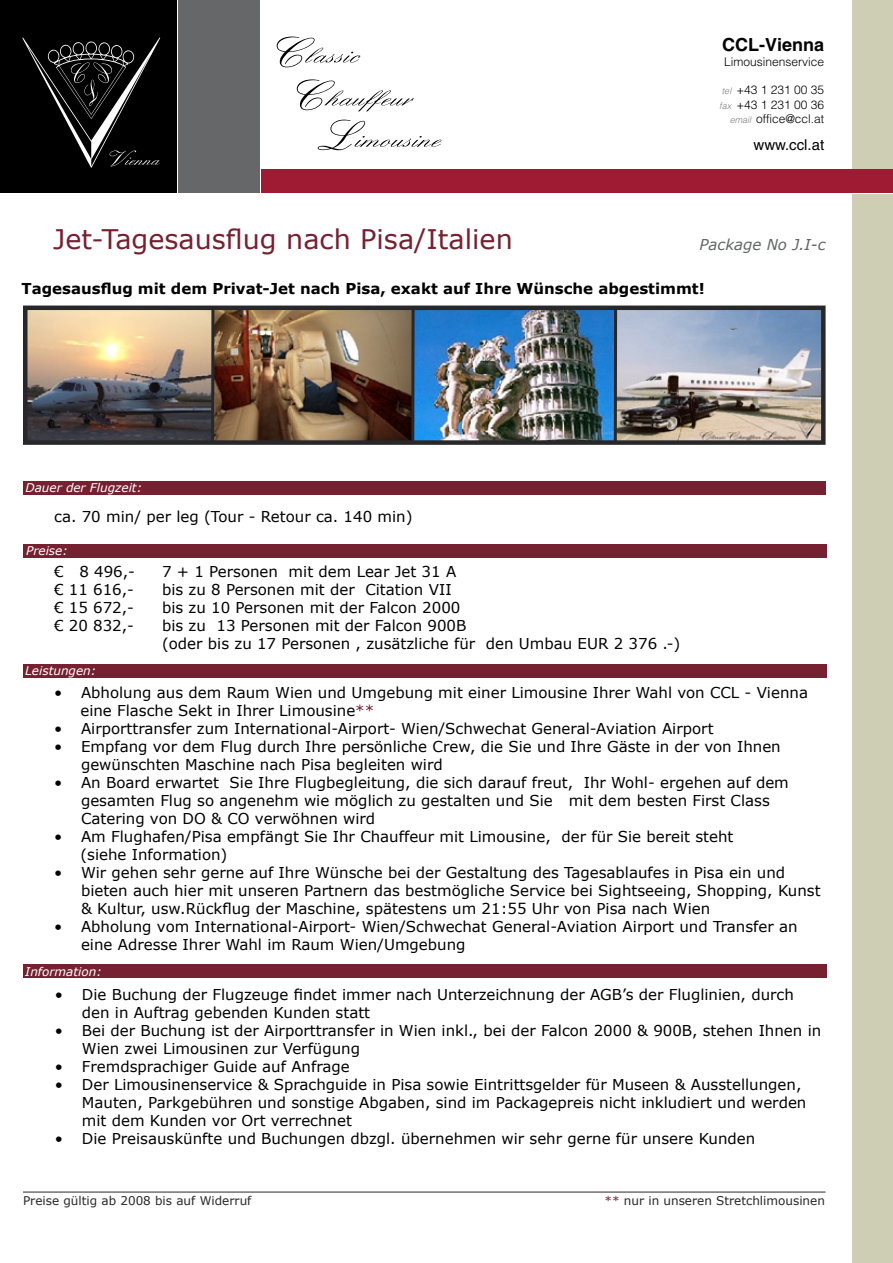
<style>
.page{position:relative;width:893px;height:1263px;background:#fff}
.page>*{position:absolute;margin:0;border:0;box-sizing:border-box;transform-origin:0 0}
.t1{font:27px "Verdana";color:#752132}
.t2{font:700 18px "Helvetica LT";color:#000}
.t3{font:15px/18px "Verdana";color:#000}
.t4{font:700 15px "Verdana";color:#000}
.t5{font:italic 15px "Verdana";color:#616866}
.t6{font:15px "Helvetica LT";color:#000}
.t7{font:300 12px/14.4px "Helvetica LT";color:#000;text-align:right}
.t8{font:12px "Verdana";color:#28282a}
.t9{font:italic 12px "Verdana";color:#fff}
.s1{font-style:italic;font-size:9px;color:#797a7c}
.s2{color:#752132}
</style>
<div class="page">
<div style="left:0;top:0;width:176px;height:193px;background:#000"></div>
<div style="left:178px;top:0;width:81px;height:193px;background:#666769"></div>
<div style="left:261px;top:170px;width:632px;height:23px;background:#9f1b33"></div>
<div style="left:853px;top:0;width:40px;height:168px;background:#ceceb5"></div>
<div style="left:853px;top:194px;width:40px;height:1069px;background:#ceceb5"></div>
<svg style="left:277px;top:37px;width:164px;height:113px"></svg>
<svg style="left:22px;top:37px;width:138px;height:131px"></svg>
<hr style="left:23px;top:1192px;width:802px;height:1px;background:#28282a">
<div style="left:23px;top:481px;width:802px;height:13px;background:#752132"></div>
<div style="left:23px;top:664px;width:803px;height:14px;background:#752132"></div>
<div style="left:23px;top:544px;width:803px;height:13px;background:#752132"></div>
<div style="left:23px;top:964px;width:803px;height:13px;background:#752132"></div>
<img style="left:415px;top:311px;width:199px;height:129px">
<img style="left:28px;top:311px;width:383px;height:129px">
<img style="left:617px;top:311px;width:204px;height:129px">
<div style="left:23px;top:306px;width:803px;height:139px;border:4px solid #28282a"></div>
<hr style="left:211px;top:308px;width:3px;height:134px;background:#28282a">
<svg style="left:411px;top:308px;width:4px;height:135px"></svg>
<hr style="left:614px;top:308px;width:3px;height:135px;background:#28282a">
<p class="t2" style="left:722px;top:34px;width:104px">CCL-Vienna</p>
<p class="t7" style="left:724px;top:54px;width:102px">Limousinenservice</p>
<p class="t7" style="left:719px;top:83px;width:106px"><span class="s1">tel</span> +43 1 231 00 35 <span class="s1">fax</span> +43 1 231 00 36 <span class="s1">email</span> office@ccl.at</p>
<p class="t6" style="left:753px;top:136px;width:72px">www.ccl.at</p>
<h1 class="t1" style="left:53px;top:221px;width:461px">Jet-Tagesausflug nach Pisa/Italien</h1>
<p class="t5" style="left:699px;top:235px;width:128px">Package No J.I-c</p>
<p class="t4" style="left:22px;top:279px;width:685px">Tagesausflug mit dem Privat-Jet nach Pisa, exakt auf Ihre Wünsche abgestimmt!</p>
<p class="t9" style="left:26px;top:480px;width:118px">Dauer der Flugzeit:</p>
<p class="t3" style="left:54px;top:507px;width:360px">ca. 70 min/ per leg (Tour - Retour ca. 140 min)</p>
<p class="t9" style="left:26px;top:543px;width:43px">Preise:</p>
<p class="t3" style="left:54px;top:562px;width:83px">€ 8 496,-</p>
<p class="t3" style="left:162px;top:562px;width:296px">7 + 1 Personen mit dem Lear Jet 31 A</p>
<p class="t3" style="left:54px;top:580px;width:82px">€ 11 616,-</p>
<p class="t3" style="left:162px;top:580px;width:291px">bis zu 8 Personen mit der Citation VII</p>
<p class="t3" style="left:54px;top:598px;width:82px">€ 15 672,-</p>
<p class="t3" style="left:162px;top:598px;width:300px">bis zu 10 Personen mit der Falcon 2000</p>
<p class="t3" style="left:54px;top:616px;width:82px">€ 20 832,-</p>
<p class="t3" style="left:162px;top:616px;width:520px">bis zu 13 Personen mit der Falcon 900B<br>(oder bis zu 17 Personen , zusätzliche für den Umbau EUR 2 376 .-)</p>
<p class="t9" style="left:25px;top:663px;width:72px">Leistungen:</p>
<p class="t3" style="left:54px;top:683px;width:10px">•</p>
<p class="t3" style="left:54px;top:719px;width:10px">• •</p>
<p class="t3" style="left:54px;top:773px;width:10px">•</p>
<p class="t3" style="left:54px;top:827px;width:10px">•</p>
<p class="t3" style="left:54px;top:863px;width:10px">•</p>
<p class="t3" style="left:54px;top:917px;width:10px">•</p>
<p class="t3" style="left:80px;top:683px;width:742px">Abholung aus dem Raum Wien und Umgebung mit einer Limousine Ihrer Wahl von CCL - Vienna eine Flasche Sekt in Ihrer Limousine<span class="s2">**<br></span>Airporttransfer zum International-Airport- Wien/Schwechat General-Aviation Airport<br>Empfang vor dem Flug durch Ihre persönliche Crew, die Sie und Ihre Gäste in der von Ihnen gewünschten Maschine nach Pisa begleiten wird<br>An Board erwartet Sie Ihre Flugbegleitung, die sich darauf freut, Ihr Wohl- ergehen auf dem gesamten Flug so angenehm wie möglich zu gestalten und Sie mit dem besten First Class Catering von DO &amp; CO verwöhnen wird<br>Am Flughafen/Pisa empfängt Sie Ihr Chauffeur mit Limousine, der für Sie bereit steht<br>(siehe Information)<br>Wir gehen sehr gerne auf Ihre Wünsche bei der Gestaltung des Tagesablaufes in Pisa ein und bieten auch hier mit unseren Partnern das bestmögliche Service bei Sightseeing, Shopping, Kunst &amp; Kultur, usw.Rückflug der Maschine, spätestens um 21:55 Uhr von Pisa nach Wien<br>Abholung vom International-Airport- Wien/Schwechat General-Aviation Airport und Transfer an eine Adresse Ihrer Wahl im Raum Wien/Umgebung</p>
<p class="t9" style="left:25px;top:963px;width:78px">Information:</p>
<p class="t3" style="left:55px;top:985px;width:10px">•</p>
<p class="t3" style="left:55px;top:1021px;width:10px">•</p>
<p class="t3" style="left:55px;top:1057px;width:10px">• •</p>
<p class="t3" style="left:55px;top:1129px;width:10px">•</p>
<p class="t3" style="left:82px;top:985px;width:741px">Die Buchung der Flugzeuge findet immer nach Unterzeichnung der AGB’s der Fluglinien, durch den in Auftrag gebenden Kunden statt<br>Bei der Buchung ist der Airporttransfer in Wien inkl., bei der Falcon 2000 &amp; 900B, stehen Ihnen in Wien zwei Limousinen zur Verfügung<br>Fremdsprachiger Guide auf Anfrage<br>Der Limousinenservice &amp; Sprachguide in Pisa sowie Eintrittsgelder für Museen &amp; Ausstellungen, Mauten, Parkgebühren und sonstige Abgaben, sind im Packagepreis nicht inkludiert und werden mit dem Kunden vor Ort verrechnet<br>Die Preisauskünfte und Buchungen dbzgl. übernehmen wir sehr gerne für unsere Kunden</p>
<p class="t8" style="left:23px;top:1193px;width:230px">Preise gültig ab 2008 bis auf Widerruf</p>
<p class="t8" style="left:604px;top:1193px;width:222px"><span class="s2">**</span> nur in unseren Stretchlimousinen</p>
</div>
